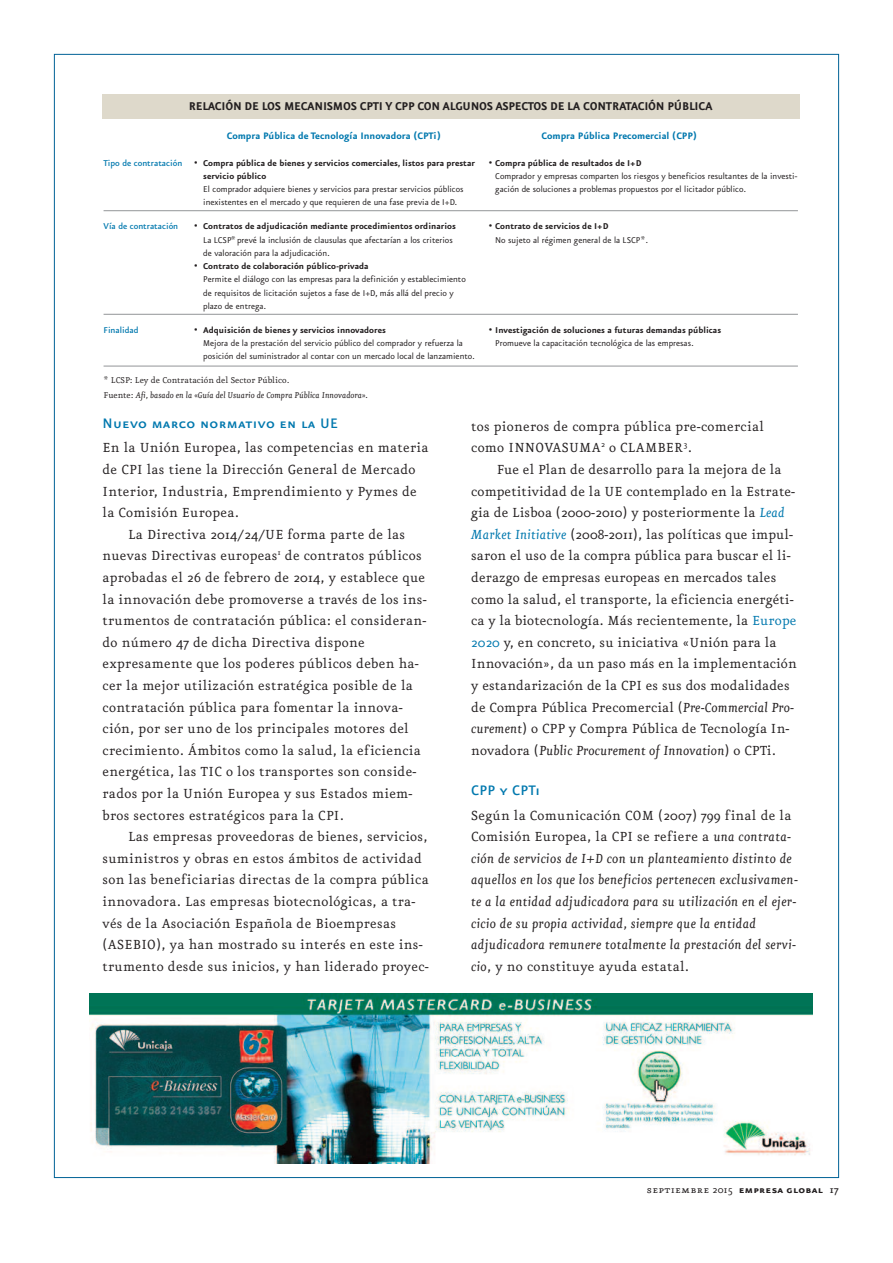
<style>
.page{position:relative;width:893px;height:1263px;background:#fff}
.page>*{position:absolute;margin:0;border:0;box-sizing:border-box;transform-origin:0 0}
.t1{font:16.5px "Eureka Sans Medium Caps";letter-spacing:.02em;color:#0078ae}
.t2{font:15.75px/21.6px "Eureka";letter-spacing:.02em;color:#231f20}
.t3{font:italic 15.75px/21.6px "Eureka";letter-spacing:.02em;color:#231f20}
.t4{font:700 13.5px "Eureka Sans";letter-spacing:-.015em;color:#231f20}
.t5{font:12px "Eureka Sans Bold Caps";letter-spacing:.025em;color:#231f20}
.t6{font:700 11.25px "Eureka Sans";color:#0078ae}
.t7{font:10.2px/13.4px "Eureka Sans";color:#231f20}
.t8{font:700 10.2px/13.2px "Eureka Sans";color:#231f20}
.t9{font:italic 10.2px/14.7px "Eureka";color:#231f20}
.t10{font:500 10.2px "Eureka Sans";color:#0078ae}
.s1{font-weight:500;color:#0078ae}
.s2{font-family:"Eureka";font-weight:400;font-size:12px}
.s3{font-family:"Eureka"}
.s4{font-family:"Eureka";font-size:12px}
.s5{font-weight:700}
.s6{font-style:normal}
.s7{font-style:italic;color:#0078ae}
.s8{color:#0078ae}
.s9{font-style:italic}
.s10{font-family:"Eureka Small Caps"}
.s11{font-family:"Eureka";font-weight:500}
</style>
<div class="page">
<img style="left:90px;top:993px;width:723px;height:170px">
<div style="left:102px;top:94px;width:697px;height:25px;background:#ded9cb"></div>
<hr style="left:104px;top:210px;width:694px;height:1px;background:#939598">
<hr style="left:104px;top:314px;width:694px;height:1px;background:#939598">
<hr style="left:104px;top:366px;width:694px;height:1px;background:#939598">
<p class="t4" style="left:189px;top:100px;width:525px">RELACIÓN DE LOS MECANISMOS CPTI Y CPP CON ALGUNOS ASPECTOS DE LA CONTRATACIÓN PÚBLICA</p>
<p class="t6" style="left:227px;top:130px;width:216px">Compra Pública de Tecnología Innovadora (CPTi)</p>
<p class="t6" style="left:541px;top:130px;width:157px">Compra Pública Precomercial (CPP)</p>
<p class="t8" style="left:203px;top:156px;width:440px;text-indent:-100px"><span class="s1">Tipo de contratación</span> <span class="s2">•</span> Compra pública de bienes y servicios comerciales, listos para prestar <span class="s2">•</span> Compra pública de resultados de I+D servicio público</p>
<p class="t7" style="left:495px;top:170px;width:304px">Comprador y empresas comparten los riesgos y beneficios resultantes de la investi-</p>
<p class="t7" style="left:203px;top:183px;width:262px">El comprador adquiere bienes y servicios para prestar servicios públicos</p>
<p class="t7" style="left:495px;top:183px;width:252px">gación de soluciones a problemas propuestos por el licitador público.</p>
<p class="t7" style="left:203px;top:196px;width:255px">inexistentes en el mercado y que requieren de una fase previa de I+D.</p>
<p class="t10" style="left:104px;top:220px;width:76px">Vía de contratación</p>
<p class="t8" style="left:194px;top:220px;width:264px"><span class="s2">•</span> Contratos de adjudicación mediante procedimientos ordinarios</p>
<p class="t8" style="left:488px;top:220px;width:122px"><span class="s2">•</span> Contrato de servicios de I+D</p>
<p class="t7" style="left:203px;top:233px;width:251px">La LCSP* prevé la inclusión de clausulas que afectarían a los criterios</p>
<p class="t7" style="left:495px;top:233px;width:154px">No sujeto al régimen general de la LSCP<span class="s3">*</span>.</p>
<p class="t7" style="left:203px;top:247px;width:128px">de valoración para la adjudicación.</p>
<p class="t7" style="left:203px;top:260px;width:264px;text-indent:-10px"><span class="s4">•</span> <span class="s5">Contrato de colaboración público-privada<br></span>Permite el diálogo con las empresas para la definición y establecimiento de requisitos de licitación sujetos a fase de I+D, más allá del precio y plazo de entrega.</p>
<p class="t10" style="left:104px;top:323px;width:37px">Finalidad</p>
<p class="t8" style="left:194px;top:323px;width:194px"><span class="s2">•</span> Adquisición de bienes y servicios innovadores</p>
<p class="t8" style="left:488px;top:323px;width:234px"><span class="s2">•</span> Investigación de soluciones a futuras demandas públicas</p>
<p class="t7" style="left:203px;top:337px;width:261px">Mejora de la prestación del servicio público del comprador y refuerza la</p>
<p class="t7" style="left:495px;top:337px;width:200px">Promueve la capacitación tecnológica de las empresas.</p>
<p class="t7" style="left:203px;top:350px;width:273px">posición del suministrador al contar con un mercado local de lanzamiento.</p>
<p class="t9" style="left:104px;top:373px;width:266px"><span class="s6">* LCSP: Ley de Contratación del Sector Público.<br>Fuente:</span> Afi, basado en la «Guía del Usuario de Compra Pública Innovadora».</p>
<p class="t1" style="left:103px;top:412px;width:237px">Nuevo marco normativo en la UE</p>
<p class="t2" style="left:103px;top:438px;width:327px">En la Unión Europea, las competencias en materia de CPI las tiene la Dirección General de Mercado Interior, Industria, Emprendimiento y Pymes de la Comisión Europea.</p>
<p class="t2" style="left:103px;top:524px;width:326px;text-indent:26px">La Directiva 2014/24/UE forma parte de las nuevas Directivas europeas<sup>1</sup> de contratos públicos aprobadas el 26 de febrero de 2014, y establece que la innovación debe promoverse a través de los ins&shy;trumentos de contratación pública: el consideran&shy;do número 47 de dicha Directiva dispone expresamente que los poderes públicos deben ha&shy;cer la mejor utilización estratégica posible de la contratación pública para fomentar la innova&shy;ción, por ser uno de los principales motores del crecimiento. Ámbitos como la salud, la eficiencia energética, las TIC o los transportes son conside&shy;rados por la Unión Europea y sus Estados miem&shy;bros sectores estratégicos para la CPI.</p>
<p class="t2" style="left:103px;top:826px;width:328px;text-indent:26px">Las empresas proveedoras de bienes, servicios, suministros y obras en estos ámbitos de actividad son las beneficiarias directas de la compra pública innovadora. Las empresas biotecnológicas, a tra&shy;vés de la Asociación Española de Bioempresas (ASEBIO), ya han mostrado su interés en este ins&shy;trumento desde sus inicios, y han liderado proyec-</p>
<p class="t2" style="left:471px;top:416px;width:294px">tos pioneros de compra pública pre-comercial como INNOVASUMA<sup>2</sup> o CLAMBER<sup>3</sup>.</p>
<p class="t2" style="left:471px;top:459px;width:327px;text-indent:26px">Fue el Plan de desarrollo para la mejora de la competitividad de la UE contemplado en la Estrate&shy;gia de Lisboa (2000-2010) y posteriormente la <span class="s7">Lead Market Initiative</span> (2008-2011), las políticas que impul&shy;saron el uso de la compra pública para buscar el li&shy;derazgo de empresas europeas en mercados tales como la salud, el transporte, la eficiencia energéti&shy;ca y la biotecnología. Más recientemente, la <span class="s8">Europe 2020</span> y, en concreto, su iniciativa «Unión para la Innovación», da un paso más en la implementación y estandarización de la CPI es sus dos modalidades de Compra Pública Precomercial (<span class="s9">Pre-Commercial Pro&shy;curement</span>) o CPP y Compra Pública de Tecnología In&shy;novadora (<span class="s9">Public Procurement of Innovation</span>) o CPTi.</p>
<p class="t1" style="left:471px;top:779px;width:70px">CPP y CPTi</p>
<p class="t3" style="left:471px;top:805px;width:328px"><span class="s6">Según la Comunicación COM (2007) 799 final de la Comisión Europea, la CPI se refiere a</span> una contrata&shy;ción de servicios de I+D con un planteamiento distinto de aquellos en los que los beneficios pertenecen exclusivamen&shy;te a la entidad adjudicadora para su utilización en el ejer&shy;cicio de su propia actividad, siempre que la entidad adjudicadora remunere totalmente la prestación del servi&shy;cio<span class="s6">, y no constituye ayuda estatal.</span></p>
<p class="t5" style="left:647px;top:1184px;width:193px"><span class="s10">septiembre</span> <span class="s3">2015</span> empresa global <span class="s11">17</span></p>
</div>
